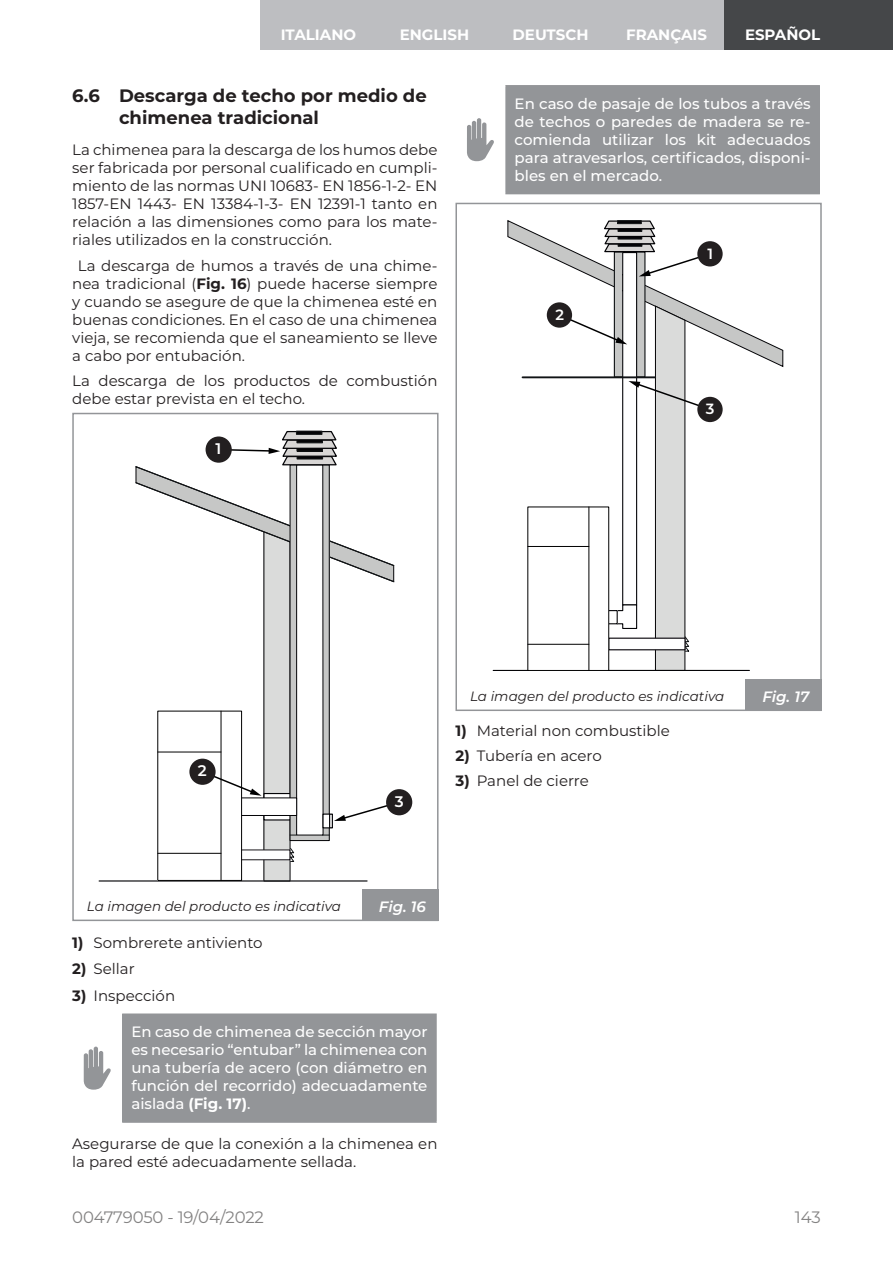
<style>
.page{position:relative;width:893px;height:1263px;background:#fff}
.page>*{position:absolute;margin:0;border:0;box-sizing:border-box;transform-origin:0 0}
.t1{font:700 18px/21.6px "Montserrat";color:#231f20}
.t2{font:16.5px "Montserrat";letter-spacing:-.01em;color:#838282}
.t3{font:600 15.3px "Montserrat";color:#fff}
.t4{font:15px/18px "Montserrat";color:#231f20;text-align:justify}
.t5{font:500 15px/18px "Montserrat";color:#fff;text-align:justify}
.t6{font:700 15px "Montserrat";color:#fff}
.t7{font:italic 600 15px "Montserrat";color:#fff}
.t8{font:600 14.85px "Montserrat";color:#fff}
.t9{font:italic 13.5px "Montserrat";color:#231f20}
.s1{font-weight:700}
</style>
<div class="page">
<div style="left:376px;top:0;width:116px;height:50px;background:#bdbec1"></div>
<div style="left:492px;top:0;width:117px;height:50px;background:#bdbec1"></div>
<div style="left:609px;top:0;width:116px;height:50px;background:#bdbec1"></div>
<div style="left:725px;top:0;width:168px;height:50px;background:#454749"></div>
<div style="left:260px;top:0;width:116px;height:50px;background:#bdbec1"></div>
<div style="left:264px;top:530px;width:26px;height:351px;background:#dadbda"></div>
<div style="left:264px;top:793px;width:26px;height:27px;background:#fff"></div>
<div style="left:263px;top:793px;width:28px;height:27px;border:1px solid #030306"></div>
<div style="left:290px;top:465px;width:39px;height:375px;background:#c6c7c6"></div>
<div style="left:290px;top:464px;width:40px;height:377px;border:1px solid #030306"></div>
<div style="left:297px;top:465px;width:26px;height:370px;background:#fff"></div>
<div style="left:296px;top:464px;width:27px;height:371px;border:1px solid #030306"></div>
<div style="left:239px;top:798px;width:58px;height:17px;background:#fff"></div>
<div style="left:240px;top:797px;width:57px;height:19px;border:1px solid #030306"></div>
<div style="left:323px;top:814px;width:7px;height:14px;background:#fff"></div>
<div style="left:329px;top:813px;width:4px;height:15px;border:1px solid #030306"></div>
<hr style="left:99px;top:880px;width:268px;height:1px;background:#030306">
<svg style="left:289px;top:847px;width:6px;height:15px"></svg>
<div style="left:241px;top:850px;width:49px;height:10px;background:#fff"></div>
<svg style="left:135px;top:430px;width:260px;height:153px"></svg>
<div style="left:206px;top:436px;width:26px;height:27px;background:#231f20;border-radius:50%"></div>
<svg style="left:330px;top:805px;width:71px;height:23px"></svg>
<div style="left:386px;top:789px;width:26px;height:26px;background:#231f20;border-radius:50%"></div>
<svg style="left:157px;top:711px;width:105px;height:170px"></svg>
<div style="left:189px;top:759px;width:27px;height:26px;background:#231f20;border-radius:50%"></div>
<div style="left:72px;top:413px;width:367px;height:508px;border:2px solid #939598"></div>
<div style="left:362px;top:889px;width:77px;height:32px;background:#939598"></div>
<div style="left:123px;top:1014px;width:313px;height:108px;background:#939598"></div>
<hr style="left:122px;top:1013px;width:315px;height:2px;background:#939598">
<hr style="left:435px;top:1015px;width:2px;height:106px;background:#939598">
<hr style="left:122px;top:1121px;width:315px;height:2px;background:#939598">
<hr style="left:122px;top:1015px;width:2px;height:106px;background:#939598">
<svg style="left:84px;top:1047px;width:27px;height:43px"></svg>
<div style="left:506px;top:86px;width:313px;height:108px;background:#939598"></div>
<hr style="left:505px;top:85px;width:315px;height:2px;background:#939598">
<hr style="left:818px;top:87px;width:2px;height:106px;background:#939598">
<hr style="left:505px;top:193px;width:315px;height:1px;background:#939598">
<hr style="left:505px;top:87px;width:2px;height:106px;background:#939598">
<svg style="left:467px;top:118px;width:27px;height:43px"></svg>
<hr style="left:493px;top:670px;width:256px;height:1px;background:#030306">
<svg style="left:507px;top:220px;width:276px;height:451px"></svg>
<div style="left:697px;top:241px;width:26px;height:25px;background:#231f20;border-radius:50%"></div>
<div style="left:455px;top:203px;width:367px;height:508px;border:2px solid #939598"></div>
<div style="left:745px;top:679px;width:77px;height:32px;background:#939598"></div>
<p class="t6" style="left:281px;top:24px;width:77px">ITALIANO</p>
<p class="t6" style="left:400px;top:24px;width:71px">ENGLISH</p>
<p class="t6" style="left:513px;top:24px;width:77px">DEUTSCH</p>
<p class="t6" style="left:626px;top:24px;width:82px">FRANÇAIS</p>
<p class="t6" style="left:745px;top:24px;width:77px">ESPAÑOL</p>
<p class="t1" style="left:119px;top:84px;width:309px;text-indent:-47px">6.6 Descarga de techo por medio de chimenea tradicional</p>
<p class="t4" style="left:72px;top:140px;width:367px">La chimenea para la descarga de los humos debe ser fabricada por personal cualificado en cumpli&shy;miento de las normas UNI 10683- EN 1856-1-2- EN 1857-EN 1443- EN 13384-1-3- EN 12391-1 tanto en relación a las dimensiones como para los mate&shy;riales utilizados en la construcción.</p>
<p class="t4" style="left:72px;top:256px;width:367px;text-indent:6px">La descarga de humos a través de una chime&shy;nea tradicional (<span class="s1">Fig. 16</span>) puede hacerse siempre y cuando se asegure de que la chimenea esté en buenas condiciones. En el caso de una chimenea vieja, se recomienda que el saneamiento se lleve a cabo por entubación.</p>
<p class="t4" style="left:72px;top:371px;width:367px">La descarga de los productos de combustión debe estar prevista en el techo.</p>
<p class="t3" style="left:215px;top:438px;width:7px">1</p>
<p class="t5" style="left:515px;top:94px;width:298px">En caso de pasaje de los tubos a través de techos o paredes de madera se re&shy;comienda utilizar los kit adecuados para atravesarlos, certificados, disponi&shy;bles en el mercado.</p>
<p class="t8" style="left:555px;top:304px;width:10px">2</p>
<p class="t8" style="left:707px;top:243px;width:7px">1</p>
<p class="t8" style="left:706px;top:398px;width:10px">3</p>
<p class="t3" style="left:198px;top:760px;width:10px">2</p>
<p class="t3" style="left:395px;top:790px;width:10px">3</p>
<p class="t9" style="left:470px;top:687px;width:256px">La imagen del producto es indicativa</p>
<p class="t7" style="left:762px;top:686px;width:48px">Fig. 17</p>
<p class="t4" style="left:455px;top:721px;width:216px"><span class="s1">1)</span> Material non combustible</p>
<p class="t4" style="left:455px;top:746px;width:148px"><span class="s1">2)</span> Tubería en acero</p>
<p class="t4" style="left:455px;top:771px;width:135px"><span class="s1">3)</span> Panel de cierre</p>
<p class="t9" style="left:87px;top:897px;width:256px">La imagen del producto es indicativa</p>
<p class="t7" style="left:379px;top:896px;width:49px">Fig. 16</p>
<p class="t4" style="left:72px;top:933px;width:192px"><span class="s1">1)</span> Sombrerete antiviento</p>
<p class="t4" style="left:72px;top:959px;width:64px"><span class="s1">2)</span> Sellar</p>
<p class="t4" style="left:72px;top:986px;width:104px"><span class="s1">3)</span> Inspección</p>
<p class="t5" style="left:131px;top:1022px;width:298px">En caso de chimenea de sección mayor es necesario “entubar” la chimenea con una tubería de acero (con diámetro en función del recorrido) adecuadamente aislada <span class="s1">(Fig. 17)</span>.</p>
<p class="t4" style="left:72px;top:1134px;width:367px">Asegurarse de que la conexión a la chimenea en la pared esté adecuadamente sellada.</p>
<p class="t2" style="left:72px;top:1206px;width:193px">004779050 - 19/04/2022</p>
<p class="t2" style="left:795px;top:1206px;width:27px">143</p>
</div>
